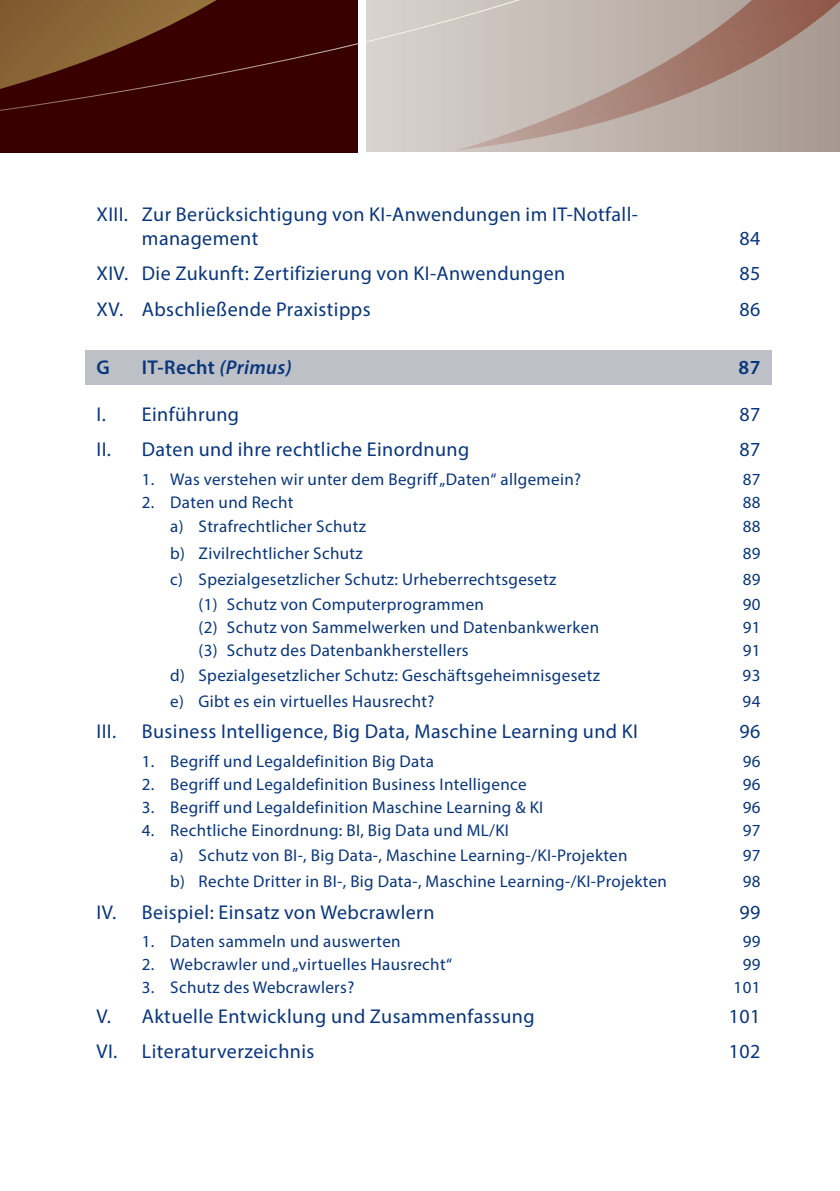
<style>
.page{position:relative;width:840px;height:1191px;background:#fff}
.page>*{position:absolute;margin:0;border:0;box-sizing:border-box;transform-origin:0 0}
.t1{font:20px/24px "Myriad Pro";letter-spacing:.02em;color:#08357c}
.t2{font:600 20px "Myriad Pro";letter-spacing:.02em;color:#08357c}
.t3{font:17px "Myriad Pro";letter-spacing:.02em;color:#08357c}
.s1{font-style:italic}
</style>
<div class="page">
<svg style="left:718px;top:0;width:121px;height:150px;background:#a78f85"></svg>
<svg style="left:0;top:0;width:718px;height:152px;background:#87675f"></svg>
<div style="left:85px;top:350px;width:686px;height:34px;background:#bdc1c7"></div>
<p class="t1" style="left:142px;top:202px;width:497px;text-indent:-45px">XIII. Zur Berücksichtigung von KI-Anwendungen im IT-Notfall&shy;management</p>
<p class="t1" style="left:739px;top:226px;width:22px">84</p>
<p class="t1" style="left:96px;top:261px;width:470px">XIV. Die Zukunft: Zertifizierung von KI-Anwendungen</p>
<p class="t1" style="left:739px;top:261px;width:22px">85</p>
<p class="t1" style="left:96px;top:297px;width:275px">XV. Abschließende Praxistipps</p>
<p class="t1" style="left:739px;top:297px;width:22px">86</p>
<p class="t2" style="left:96px;top:354px;width:15px">G</p>
<p class="t2" style="left:142px;top:354px;width:151px">IT-Recht <span class="s1">(Primus)</span></p>
<p class="t2" style="left:738px;top:354px;width:23px">87</p>
<p class="t1" style="left:96px;top:401px;width:144px">I. Einführung</p>
<p class="t1" style="left:739px;top:401px;width:22px">87</p>
<p class="t1" style="left:96px;top:437px;width:374px">II. Daten und ihre rechtliche Einordnung</p>
<p class="t1" style="left:739px;top:437px;width:22px">87</p>
<p class="t3" style="left:142px;top:468px;width:440px">1. Was verstehen wir unter dem Begriff „Daten“ allgemein?</p>
<p class="t3" style="left:742px;top:468px;width:19px">87</p>
<p class="t3" style="left:142px;top:491px;width:153px">2. Daten und Recht</p>
<p class="t3" style="left:742px;top:491px;width:19px">88</p>
<p class="t3" style="left:170px;top:516px;width:197px">a) Strafrechtlicher Schutz</p>
<p class="t3" style="left:742px;top:516px;width:19px">88</p>
<p class="t3" style="left:170px;top:542px;width:194px">b) Zivilrechtlicher Schutz</p>
<p class="t3" style="left:742px;top:542px;width:19px">89</p>
<p class="t3" style="left:170px;top:569px;width:387px">c) Spezialgesetzlicher Schutz: Urheberrechtsgesetz</p>
<p class="t3" style="left:742px;top:569px;width:19px">89</p>
<p class="t3" style="left:198px;top:593px;width:287px">(1) Schutz von Computerprogrammen</p>
<p class="t3" style="left:742px;top:593px;width:19px">90</p>
<p class="t3" style="left:198px;top:616px;width:402px">(2) Schutz von Sammelwerken und Datenbankwerken</p>
<p class="t3" style="left:742px;top:616px;width:19px">91</p>
<p class="t3" style="left:198px;top:639px;width:271px">(3) Schutz des Datenbankherstellers</p>
<p class="t3" style="left:742px;top:639px;width:19px">91</p>
<p class="t3" style="left:170px;top:664px;width:431px">d) Spezialgesetzlicher Schutz: Geschäftsgeheimnisgesetz</p>
<p class="t3" style="left:742px;top:664px;width:19px">93</p>
<p class="t3" style="left:170px;top:690px;width:265px">e) Gibt es ein virtuelles Hausrecht?</p>
<p class="t3" style="left:742px;top:690px;width:19px">94</p>
<p class="t1" style="left:96px;top:719px;width:21px">III.</p>
<p class="t1" style="left:142px;top:719px;width:497px">Business Intelligence, Big Data, Maschine Learning und KI</p>
<p class="t1" style="left:739px;top:719px;width:22px">96</p>
<p class="t3" style="left:142px;top:751px;width:293px">1. Begriff und Legaldefinition Big Data</p>
<p class="t3" style="left:742px;top:751px;width:19px">96</p>
<p class="t3" style="left:142px;top:774px;width:386px">2. Begriff und Legaldefinition Business Intelligence</p>
<p class="t3" style="left:742px;top:774px;width:19px">96</p>
<p class="t3" style="left:142px;top:797px;width:403px">3. Begriff und Legaldefinition Maschine Learning &amp; KI</p>
<p class="t3" style="left:742px;top:797px;width:19px">96</p>
<p class="t3" style="left:142px;top:820px;width:368px">4. Rechtliche Einordnung: BI, Big Data und ML/KI</p>
<p class="t3" style="left:742px;top:820px;width:19px">97</p>
<p class="t3" style="left:170px;top:844px;width:458px">a) Schutz von BI-, Big Data-, Maschine Learning-/KI-Projekten</p>
<p class="t3" style="left:742px;top:844px;width:19px">97</p>
<p class="t3" style="left:170px;top:871px;width:498px">b) Rechte Dritter in BI-, Big Data-, Maschine Learning-/KI-Projekten</p>
<p class="t3" style="left:742px;top:871px;width:19px">98</p>
<p class="t1" style="left:96px;top:899px;width:339px">IV. Beispiel: Einsatz von Webcrawlern</p>
<p class="t1" style="left:739px;top:899px;width:22px">99</p>
<p class="t3" style="left:142px;top:931px;width:260px">1. Daten sammeln und auswerten</p>
<p class="t3" style="left:742px;top:931px;width:19px">99</p>
<p class="t3" style="left:142px;top:954px;width:311px">2. Webcrawler und „virtuelles Hausrecht“</p>
<p class="t3" style="left:742px;top:954px;width:19px">99</p>
<p class="t3" style="left:142px;top:977px;width:214px">3. Schutz des Webcrawlers?</p>
<p class="t3" style="left:733px;top:977px;width:28px">101</p>
<p class="t1" style="left:96px;top:1004px;width:439px">V. Aktuelle Entwicklung und Zusammenfassung</p>
<p class="t1" style="left:728px;top:1004px;width:33px">101</p>
<p class="t1" style="left:96px;top:1039px;width:219px">VI. Literaturverzeichnis</p>
<p class="t1" style="left:728px;top:1039px;width:33px">102</p>
</div>
